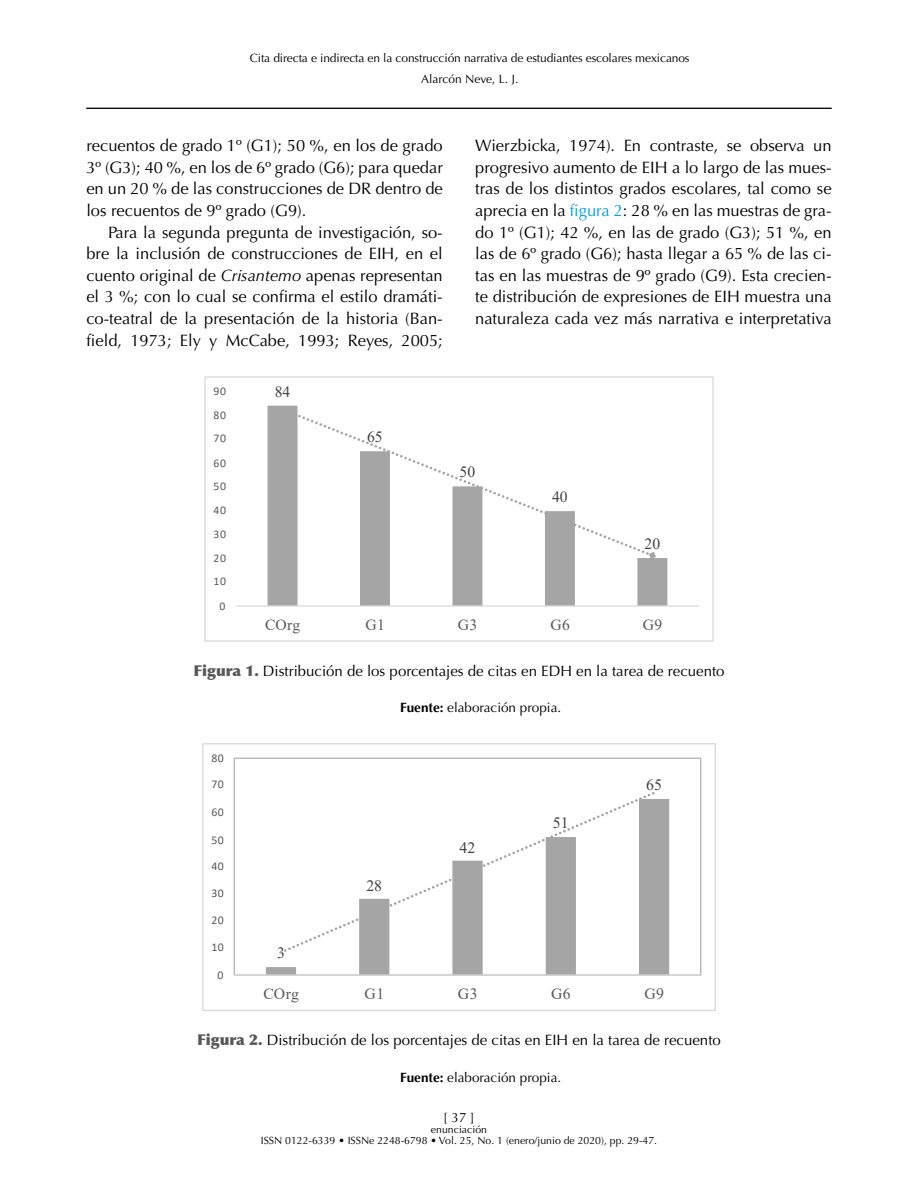
<style>
.page{position:relative;width:918px;height:1188px;background:#fff}
.page>*{position:absolute;margin:0;border:0;box-sizing:border-box;transform-origin:0 0}
.TEXTO{font:16.5px/21.6px "Optima LT Std";color:#000;text-align:justify}
.t1{font:15.75px "Times New Roman";letter-spacing:.03em;color:#595959}
.t2{font:15.75px "Times New Roman";color:#404040}
.t3{font:15.6px "Times New Roman";letter-spacing:.03em;color:#595959}
.t4{font:15.6px "Times New Roman";color:#404040}
.titulo_figura{font:15px "Optima LT Std";color:#000}
.fuente{font:13.5px "Optima LT Std";color:#000}
.t5{font:12px/21.6px "Optima LT Std";letter-spacing:-.01em;color:#000;text-align:center}
.t6{font:11.85px "Calibri";letter-spacing:.05em;color:#595959}
.t7{font:11.7px "Calibri";letter-spacing:.05em;color:#595959}
.t8{font:10.5px/10.8px "Optima LT Std";color:#000;text-align:center}
.s1{font-style:italic}
.s2{color:#009fe3}
.s3{font-weight:900;color:#575756}
.s4{font-weight:700}
</style>
<div class="page">
<hr style="left:86px;top:108px;width:746px;height:1px;background:#000">
<svg style="left:268px;top:406px;width:399px;height:199px"></svg>
<hr style="left:236px;top:605px;width:463px;height:2px;background:#d9d9d9">
<svg style="left:281px;top:408px;width:375px;height:151px"></svg>
<div style="left:204px;top:376px;width:510px;height:266px;border:1px solid #d9d9d9"></div>
<svg style="left:266px;top:799px;width:403px;height:175px"></svg>
<hr style="left:234px;top:974px;width:467px;height:2px;background:#d9d9d9">
<svg style="left:279px;top:792px;width:376px;height:162px"></svg>
<div style="left:202px;top:743px;width:514px;height:268px;border:1px solid #d9d9d9"></div>
<p class="t5" style="left:250px;top:47px;width:441px">Cita directa e indirecta en la construcción narrativa de estudiantes escolares mexicanos<br>Alarcón Neve, L. J.</p>
<p class="TEXTO" style="left:86px;top:135px;width:358px">recuentos de grado 1º (G1); 50 %, en los de grado 3º (G3); 40 %, en los de 6º grado (G6); para quedar en un 20 % de las construcciones de DR dentro de los recuentos de 9º grado (G9).</p>
<p class="TEXTO" style="left:86px;top:221px;width:358px;text-indent:22px">Para la segunda pregunta de investigación, so&shy;bre la inclusión de construcciones de EIH, en el cuento original de <span class="s1">Crisantemo</span> apenas representan el 3 %; con lo cual se confirma el estilo dramáti&shy;co-teatral de la presentación de la historia (Ban&shy;field, 1973; Ely y McCabe, 1993; Reyes, 2005;</p>
<p class="t7" style="left:213px;top:383px;width:14px">90</p>
<p class="t7" style="left:213px;top:407px;width:14px">80</p>
<p class="t7" style="left:213px;top:430px;width:14px">70</p>
<p class="t7" style="left:213px;top:455px;width:14px">60</p>
<p class="t7" style="left:213px;top:478px;width:14px">50</p>
<p class="t7" style="left:213px;top:502px;width:14px">40</p>
<p class="t7" style="left:213px;top:526px;width:14px">30</p>
<p class="t7" style="left:213px;top:550px;width:14px">20</p>
<p class="t7" style="left:213px;top:573px;width:14px">10</p>
<p class="t7" style="left:219px;top:598px;width:7px">0</p>
<p class="t4" style="left:275px;top:380px;width:17px">84</p>
<p class="t4" style="left:367px;top:426px;width:17px">65</p>
<p class="TEXTO" style="left:475px;top:135px;width:358px">Wierzbicka, 1974). En contraste, se observa un progresivo aumento de EIH a lo largo de las mues&shy;tras de los distintos grados escolares, tal como se aprecia en la <span class="s2">figura 2</span>: 28 % en las muestras de gra&shy;do 1º (G1); 42 %, en las de grado (G3); 51 %, en las de 6º grado (G6); hasta llegar a 65 % de las ci&shy;tas en las muestras de 9º grado (G9). Esta crecien&shy;te distribución de expresiones de EIH muestra una naturaleza cada vez más narrativa e interpretativa</p>
<p class="t4" style="left:460px;top:461px;width:17px">50</p>
<p class="t4" style="left:552px;top:486px;width:17px">40</p>
<p class="t4" style="left:645px;top:533px;width:17px">20</p>
<p class="t3" style="left:265px;top:613px;width:37px">COrg</p>
<p class="t3" style="left:365px;top:613px;width:21px">G1</p>
<p class="t3" style="left:458px;top:613px;width:21px">G3</p>
<p class="t3" style="left:550px;top:613px;width:21px">G6</p>
<p class="t3" style="left:643px;top:613px;width:21px">G9</p>
<p class="titulo_figura" style="left:193px;top:662px;width:533px"><span class="s3">Figura 1.</span> Distribución de los porcentajes de citas en EDH en la tarea de recuento</p>
<p class="fuente" style="left:400px;top:700px;width:163px"><span class="s4">Fuente:</span> elaboración propia.</p>
<p class="t6" style="left:211px;top:750px;width:14px">80</p>
<p class="t6" style="left:211px;top:776px;width:14px">70</p>
<p class="t6" style="left:211px;top:804px;width:14px">60</p>
<p class="t6" style="left:211px;top:831px;width:14px">50</p>
<p class="t6" style="left:211px;top:858px;width:14px">40</p>
<p class="t6" style="left:211px;top:885px;width:14px">30</p>
<p class="t6" style="left:211px;top:912px;width:14px">20</p>
<p class="t6" style="left:211px;top:939px;width:14px">10</p>
<p class="t6" style="left:217px;top:967px;width:7px">0</p>
<p class="t2" style="left:277px;top:942px;width:9px">3</p>
<p class="t2" style="left:366px;top:875px;width:17px">28</p>
<p class="t2" style="left:460px;top:836px;width:17px">42</p>
<p class="t2" style="left:553px;top:811px;width:17px">51</p>
<p class="t2" style="left:646px;top:773px;width:17px">65</p>
<p class="t1" style="left:263px;top:982px;width:37px">COrg</p>
<p class="t1" style="left:365px;top:982px;width:21px">G1</p>
<p class="t1" style="left:458px;top:982px;width:21px">G3</p>
<p class="t1" style="left:551px;top:982px;width:21px">G6</p>
<p class="t1" style="left:644px;top:982px;width:21px">G9</p>
<p class="titulo_figura" style="left:197px;top:1031px;width:525px"><span class="s3">Figura 2.</span> Distribución de los porcentajes de citas en EIH en la tarea de recuento</p>
<p class="fuente" style="left:400px;top:1069px;width:163px"><span class="s4">Fuente:</span> elaboración propia.</p>
<p class="fuente" style="left:443px;top:1110px;width:33px">[ 37 ]</p>
<p class="t8" style="left:261px;top:1124px;width:398px">enunciación<br>ISSN 0122-6339 • ISSNe 2248-6798 • Vol. 25, No. 1 (enero/junio de 2020), pp. 29-47.</p>
</div>
